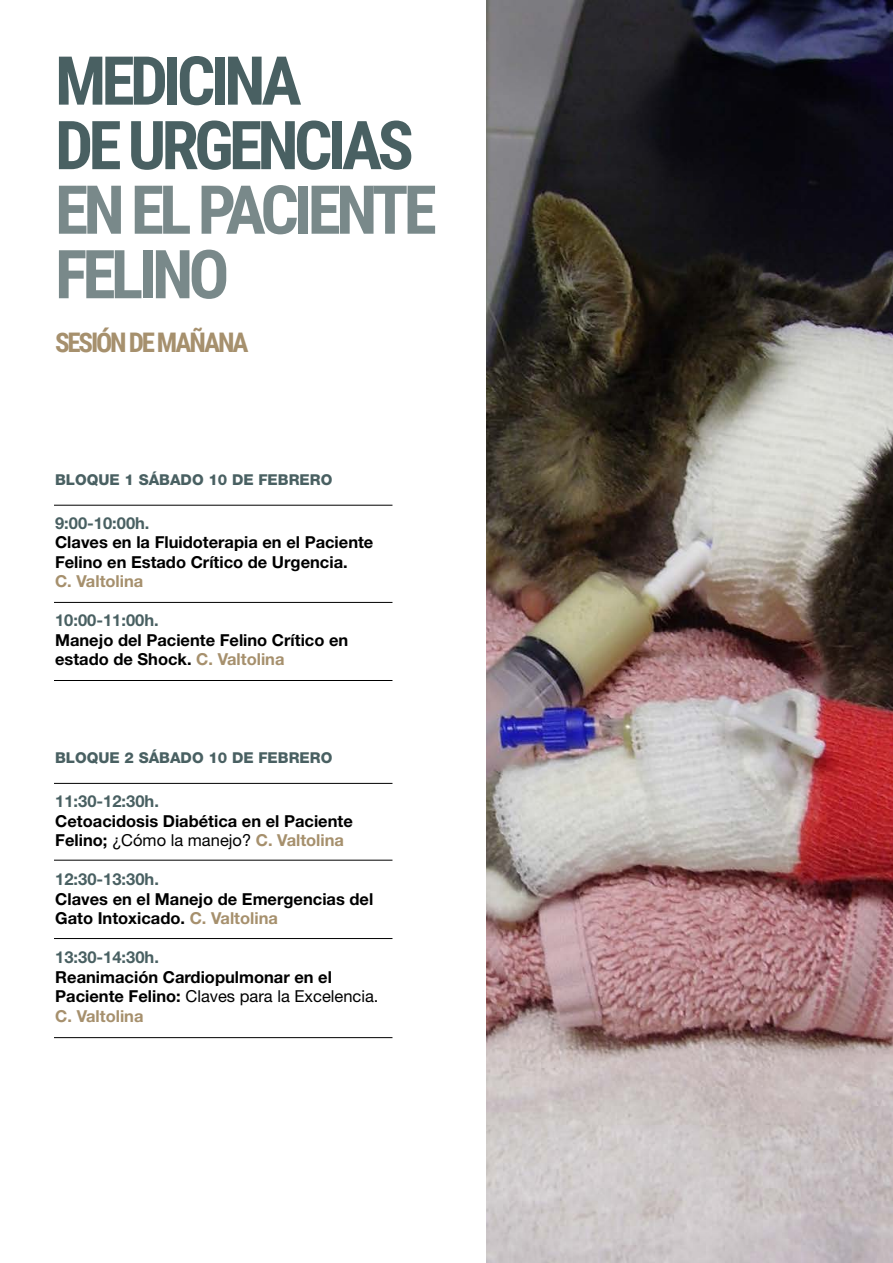
<style>
.page{position:relative;width:893px;height:1263px;background:#fff}
.page>*{position:absolute;margin:0;border:0;box-sizing:border-box;transform-origin:0 0}
.t1{font:700 67.5px/64.5px "Roboto Condensed";letter-spacing:-.07em;color:#496062}
.t2{font:700 67.5px/64.5px "Roboto Condensed";letter-spacing:-.07em;color:#79898a}
.t3{font:700 27px "Roboto Condensed";letter-spacing:-.08em;color:#a6906d}
.t4{font:700 16.5px/19.5px "Helvetica Neue LT Std";color:#000}
.t5{font:700 16.5px "Helvetica Neue LT Std";color:#496062}
.t6{font:700 16.5px "Helvetica Neue LT Std";color:#a6906d}
.t7{font:800 15px "Helvetica Neue LT Std";color:#496062}
.s1{color:#a6906d}
.s2{font-weight:400}
</style>
<div class="page">
<img style="left:487px;top:0;width:406px;height:1263px">
<hr style="left:54px;top:505px;width:338px;height:1px;background:#000">
<hr style="left:54px;top:783px;width:338px;height:1px;background:#000">
<hr style="left:54px;top:680px;width:338px;height:1px;background:#000">
<hr style="left:54px;top:938px;width:338px;height:1px;background:#000">
<hr style="left:54px;top:1037px;width:338px;height:1px;background:#000">
<hr style="left:54px;top:602px;width:338px;height:1px;background:#000">
<hr style="left:54px;top:860px;width:338px;height:1px;background:#000">
<h1 class="t1" style="left:55px;top:46px;width:360px">MEDICINA<br>DE URGENCIAS</h1>
<h1 class="t2" style="left:55px;top:175px;width:383px">EN EL PACIENTE<br>FELINO</h1>
<h2 class="t3" style="left:55px;top:323px;width:195px">SESIÓN DE MAÑANA</h2>
<p class="t7" style="left:55px;top:471px;width:279px">BLOQUE 1 SÁBADO 10 DE FEBRERO</p>
<p class="t5" style="left:55px;top:513px;width:96px">9:00-10:00h.</p>
<p class="t4" style="left:55px;top:532px;width:320px">Claves en la Fluidoterapia en el Paciente<br>Felino en Estado Crítico de Urgencia.</p>
<p class="t6" style="left:55px;top:571px;width:90px">C. Valtolina</p>
<p class="t5" style="left:55px;top:610px;width:105px">10:00-11:00h.</p>
<p class="t4" style="left:55px;top:630px;width:295px">Manejo del Paciente Felino Crítico en estado de Shock. <span class="s1">C. Valtolina</span></p>
<p class="t7" style="left:55px;top:749px;width:279px">BLOQUE 2 SÁBADO 10 DE FEBRERO</p>
<p class="t5" style="left:55px;top:791px;width:105px">11:30-12:30h.</p>
<p class="t4" style="left:55px;top:810px;width:299px">Cetoacidosis Diabética en el Paciente<br>Felino; <span class="s2">¿Cómo la manejo?</span> <span class="s1">C. Valtolina</span></p>
<p class="t5" style="left:55px;top:869px;width:105px">12:30-13:30h.</p>
<p class="t4" style="left:55px;top:888px;width:320px">Claves en el Manejo de Emergencias del<br>Gato Intoxicado. <span class="s1">C. Valtolina</span></p>
<p class="t5" style="left:55px;top:947px;width:105px">13:30-14:30h.</p>
<p class="t4" style="left:55px;top:966px;width:325px">Reanimación Cardiopulmonar en el<br>Paciente Felino: <span class="s2">Claves para la Excelencia.<br></span><span class="s1">C. Valtolina</span></p>
</div>
